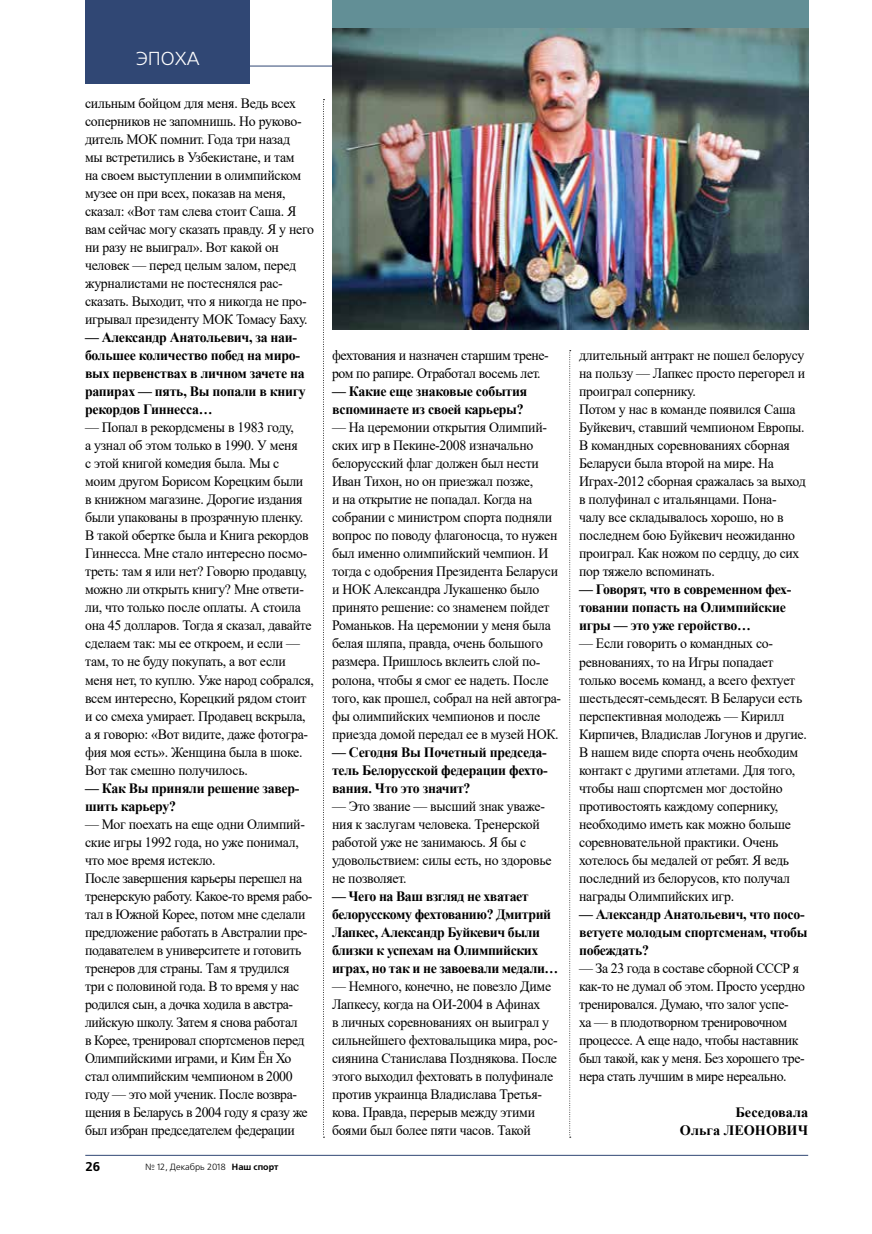
<style>
.page{position:relative;width:872px;height:1234px;background:#fff}
.page>*{position:absolute;margin:0;border:0;box-sizing:border-box;transform-origin:0 0}
.t1{font:18.75px "Free Set C";color:#fff}
.t2{font:14.25px/18px "Times New Roman";letter-spacing:-.02em;color:#000}
.t3{font:700 14.25px/18px "Times New Roman";letter-spacing:-.02em;color:#000}
.t4{font:700 14.25px/18px "Times New Roman";color:#000;text-align:right}
.t5{font:700 12.75px "Free Set C";color:#000}
.t6{font:9px "Free Set C";color:#000}
.s1{font-weight:700}
</style>
<div class="page">
<hr style="left:85px;top:66px;width:723px;height:1px;background:#304774">
<div style="left:85px;top:0;width:165px;height:83px;background:#304774"></div>
<hr style="left:85px;top:1154px;width:723px;height:1px;background:#304774">
<div style="left:332px;top:0;width:476px;height:329px;background:#628f96"></div>
<img style="left:332px;top:29px;width:476px;height:300px">
<svg style="left:323px;top:99px;width:1px;height:1038px"></svg>
<svg style="left:569px;top:350px;width:2px;height:787px"></svg>
<h1 class="t1" style="left:136px;top:49px;width:65px">ЭПОХА</h1>
<p class="t2" style="left:85px;top:94px;width:230px">сильным бойцом для меня. Ведь всех соперников не запомнишь. Но руково&shy;дитель МОК помнит. Года три назад<br>мы встретились в Узбекистане, и там<br>на своем выступлении в олимпийском музее он при всех, показав на меня, сказал: «Вот там слева стоит Саша. Я вам сейчас могу сказать правду. Я у него ни разу не выиграл». Вот какой он человек — перед целым залом, перед журналистами не постеснялся рас&shy;сказать. Выходит, что я никогда не про&shy;игрывал президенту МОК Томасу Баху.</p>
<p class="t3" style="left:85px;top:328px;width:222px">— Александр Анатольевич, за наи&shy;большее количество побед на миро&shy;вых первенствах в личном зачете на рапирах — пять, Вы попали в книгу рекордов Гиннесса…</p>
<p class="t2" style="left:85px;top:418px;width:230px">— Попал в рекордсмены в 1983 году,<br>а узнал об этом только в 1990. У меня<br>с этой книгой комедия была. Мы с<br>моим другом Борисом Корецким были<br>в книжном магазине. Дорогие издания были упакованы в прозрачную пленку.<br>В такой обертке была и Книга рекордов Гиннесса. Мне стало интересно посмо&shy;треть: там я или нет? Говорю продавцу, можно ли открыть книгу? Мне ответи&shy;ли, что только после оплаты. А стоила она 45 долларов. Тогда я сказал, давайте сделаем так: мы ее откроем, и если — там, то не буду покупать, а вот если меня нет, то куплю. Уже народ собрался, всем интересно, Корецкий рядом стоит и со смеха умирает. Продавец вскрыла, а я говорю: «Вот видите, даже фотогра&shy;фия моя есть». Женщина была в шоке.<br>Вот так смешно получилось.</p>
<p class="t3" style="left:85px;top:778px;width:216px">— Как Вы приняли решение завер&shy;шить карьеру?</p>
<p class="t2" style="left:85px;top:814px;width:229px">— Мог поехать на еще одни Олимпий&shy;ские игры 1992 года, но уже понимал, что мое время истекло.<br>После завершения карьеры перешел на тренерскую работу. Какое-то время рабо&shy;тал в Южной Корее, потом мне сделали предложение работать в Австралии пре&shy;подавателем в университете и готовить тренеров для страны. Там я трудился три с половиной года. В то время у нас родился сын, а дочка ходила в австра&shy;лийскую школу. Затем я снова работал<br>в Корее, тренировал спортсменов перед Олимпийскими играми, и Ким Ён Хо стал олимпийским чемпионом в 2000 году — это мой ученик. После возвра&shy;щения в Беларусь в 2004 году я сразу же был избран председателем федерации</p>
<p class="t5" style="left:85px;top:1158px;width:16px">26</p>
<p class="t6" style="left:145px;top:1161px;width:135px">№ 12, Декабрь 2018 <span class="s1">Наш спорт</span></p>
<p class="t2" style="left:332px;top:346px;width:218px">фехтования и назначен старшим трене&shy;ром по рапире. Отработал восемь лет.</p>
<p class="t3" style="left:332px;top:382px;width:197px">— Какие еще знаковые события вспоминаете из своей карьеры?</p>
<p class="t2" style="left:332px;top:418px;width:230px">— На церемонии открытия Олимпий&shy;ских игр в Пекине-2008 изначально белорусский флаг должен был нести Иван Тихон, но он приезжал позже,<br>и на открытие не попадал. Когда на собрании с министром спорта подняли вопрос по поводу флагоносца, то нужен был именно олимпийский чемпион. И тогда с одобрения Президента Беларуси и НОК Александра Лукашенко было принято решение: со знаменем пойдет Романьков. На церемонии у меня была белая шляпа, правда, очень большого размера. Пришлось вклеить слой по&shy;ролона, чтобы я смог ее надеть. После того, как прошел, собрал на ней автогра&shy;фы олимпийских чемпионов и после приезда домой передал ее в музей НОК.</p>
<p class="t3" style="left:332px;top:742px;width:217px;text-align:justify">— Сегодня Вы Почетный председа&shy;тель Белорусской федерации фехто&shy;вания. Что это значит?</p>
<p class="t2" style="left:332px;top:796px;width:221px">— Это звание — высший знак уваже&shy;ния к заслугам человека. Тренерской работой уже не занимаюсь. Я бы с удовольствием: силы есть, но здоровье не позволяет.</p>
<p class="t3" style="left:332px;top:886px;width:228px">— Чего на Ваш взгляд не хватает белорусскому фехтованию? Дмитрий Лапкес, Александр Буйкевич были близки к успехам на Олимпийских играх, но так и не завоевали медали…</p>
<p class="t2" style="left:332px;top:976px;width:227px">— Немного, конечно, не повезло Диме Лапкесу, когда на ОИ-2004 в Афинах<br>в личных соревнованиях он выиграл у сильнейшего фехтовальщика мира, рос&shy;сиянина Станислава Позднякова. После этого выходил фехтовать в полуфинале против украинца Владислава Третья&shy;кова. Правда, перерыв между этими боями был более пяти часов. Такой</p>
<p class="t2" style="left:579px;top:346px;width:228px">длительный антракт не пошел белорусу на пользу — Лапкес просто перегорел и проиграл сопернику.<br>Потом у нас в команде появился Саша Буйкевич, ставший чемпионом Европы.<br>В командных соревнованиях сборная Беларуси была второй на мире. На Играх-2012 сборная сражалась за выход в полуфинал с итальянцами. Пона&shy;чалу все складывалось хорошо, но в последнем бою Буйкевич неожиданно проиграл. Как ножом по сердцу, до сих пор тяжело вспоминать.</p>
<p class="t3" style="left:579px;top:580px;width:214px">— Говорят, что в современном фех&shy;товании попасть на Олимпийские игры — это уже геройство…</p>
<p class="t2" style="left:579px;top:634px;width:229px">— Если говорить о командных со&shy;ревнованиях, то на Игры попадает только восемь команд, а всего фехтует шестьдесят-семьдесят. В Беларуси есть перспективная молодежь — Кирилл Кирпичев, Владислав Логунов и другие.<br>В нашем виде спорта очень необходим контакт с другими атлетами. Для того, чтобы наш спортсмен мог достойно противостоять каждому сопернику, необходимо иметь как можно больше соревновательной практики. Очень хотелось бы медалей от ребят. Я ведь последний из белорусов, кто получал награды Олимпийских игр.</p>
<p class="t3" style="left:579px;top:904px;width:230px">— Александр Анатольевич, что посо&shy;ветуете молодым спортсменам, чтобы побеждать?</p>
<p class="t2" style="left:579px;top:958px;width:227px">— За 23 года в составе сборной СССР я как-то не думал об этом. Просто усердно тренировался. Думаю, что залог успе-<br>ха — в плодотворном тренировочном процессе. А еще надо, чтобы наставник был такой, как у меня. Без хорошего тре&shy;нера стать лучшим в мире нереально.</p>
<p class="t4" style="left:680px;top:1102px;width:130px">Беседовала<br>Ольга ЛЕОНОВИЧ</p>
</div>
